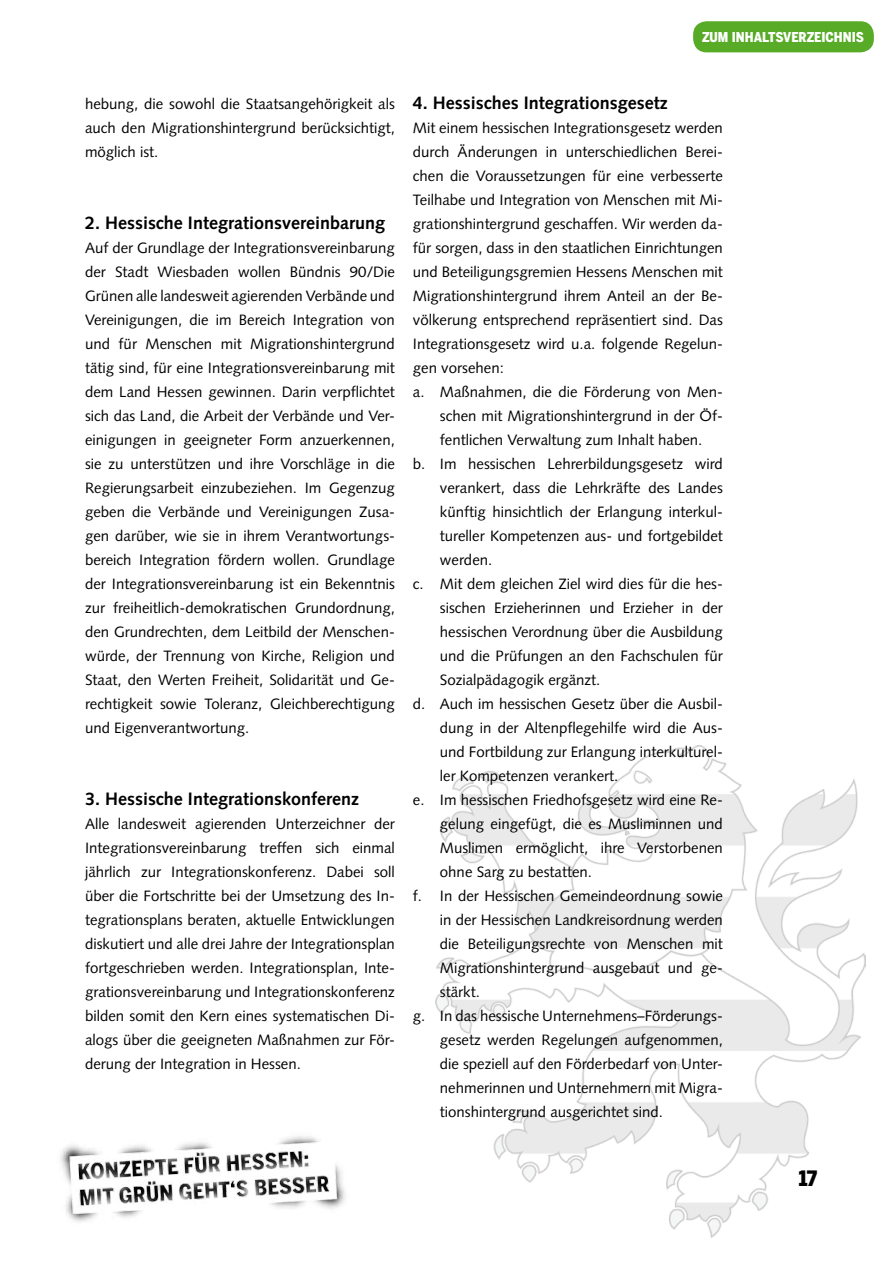
<style>
.page{position:relative;width:893px;height:1263px;background:#fff}
.page>*{position:absolute;margin:0;border:0;box-sizing:border-box;transform-origin:0 0}
.t1{font:900 21px "Benton Sans Cond";color:#000}
.t2{font:700 18px "Gruene Syntax";color:#000}
.t3{font:15px/24px "Gruene Syntax";color:#000;text-align:justify}
.t4{font:900 13.5px "Benton Sans Cond";color:#fff}
</style>
<div class="page">
<img style="left:60px;top:1136px;width:285px;height:86px">
<img style="left:436px;top:746px;width:429px;height:491px">
<div style="left:693px;top:21px;width:181px;height:31px;background:#57ab27;border-radius:14px"></div>
<p class="t4" style="left:702px;top:29px;width:164px">ZUM INHALTSVERZEICHNIS</p>
<p class="t3" style="left:85px;top:92px;width:311px">hebung, die sowohl die Staatsangehörigkeit als auch den Migrationshintergrund berücksichtigt, möglich ist.</p>
<p class="t2" style="left:85px;top:213px;width:301px">2. Hessische Integrationsvereinbarung</p>
<p class="t3" style="left:85px;top:236px;width:311px">Auf der Grundlage der Integrationsvereinbarung der Stadt Wiesbaden wollen Bündnis 90/Die Grünen alle landesweit agierenden Verbände und Vereinigungen, die im Bereich Integration von und für Menschen mit Migrationshintergrund tätig sind, für eine Integrationsvereinbarung mit dem Land Hessen gewinnen. Darin verpflichtet sich das Land, die Arbeit der Verbände und Ver&shy;einigungen in geeigneter Form anzuerkennen, sie zu unterstützen und ihre Vorschläge in die Regierungsarbeit einzubeziehen. Im Gegenzug geben die Verbände und Vereinigungen Zusa&shy;gen darüber, wie sie in ihrem Verantwortungs&shy;bereich Integration fördern wollen. Grundlage der Integrationsvereinbarung ist ein Bekenntnis zur freiheitlich-demokratischen Grundordnung, den Grundrechten, dem Leitbild der Menschen&shy;würde, der Trennung von Kirche, Religion und Staat, den Werten Freiheit, Solidarität und Ge&shy;rechtigkeit sowie Toleranz, Gleichberechtigung und Eigenverantwortung.</p>
<p class="t2" style="left:85px;top:789px;width:275px">3. Hessische Integrationskonferenz</p>
<p class="t3" style="left:85px;top:812px;width:311px">Alle landesweit agierenden Unterzeichner der Integrationsvereinbarung treffen sich einmal jährlich zur Integrationskonferenz. Dabei soll über die Fortschritte bei der Umsetzung des In&shy;tegrationsplans beraten, aktuelle Entwicklungen diskutiert und alle drei Jahre der Integrationsplan fortgeschrieben werden. Integrationsplan, Inte&shy;grationsvereinbarung und Integrationskonferenz bilden somit den Kern eines systematischen Di&shy;alogs über die geeigneten Maßnahmen zur För&shy;derung der Integration in Hessen.</p>
<p class="t2" style="left:413px;top:93px;width:256px">4. Hessisches Integrationsgesetz</p>
<p class="t3" style="left:413px;top:116px;width:311px">Mit einem hessischen Integrationsgesetz werden</p>
<p class="t3" style="left:413px;top:140px;width:311px">durch Änderungen in unterschiedlichen Berei-</p>
<p class="t3" style="left:413px;top:164px;width:311px">chen die Voraussetzungen für eine verbesserte</p>
<p class="t3" style="left:413px;top:188px;width:311px">Teilhabe und Integration von Menschen mit Mi-</p>
<p class="t3" style="left:413px;top:212px;width:311px">grationshintergrund geschaffen. Wir werden da-</p>
<p class="t3" style="left:413px;top:236px;width:311px">für sorgen, dass in den staatlichen Einrichtungen</p>
<p class="t3" style="left:413px;top:260px;width:311px">und Beteiligungsgremien Hessens Menschen mit</p>
<p class="t3" style="left:413px;top:284px;width:311px">Migrationshintergrund ihrem Anteil an der Be-</p>
<p class="t3" style="left:413px;top:308px;width:311px">völkerung entsprechend repräsentiert sind. Das</p>
<p class="t3" style="left:413px;top:332px;width:311px">Integrationsgesetz wird u.a. folgende Regelun-</p>
<p class="t3" style="left:413px;top:356px;width:92px">gen vorsehen:</p>
<p class="t3" style="left:413px;top:380px;width:311px">a. Maßnahmen, die die Förderung von Men-</p>
<p class="t3" style="left:440px;top:404px;width:284px">schen mit Migrationshintergrund in der Öf-</p>
<p class="t3" style="left:440px;top:428px;width:264px">fentlichen Verwaltung zum Inhalt haben.</p>
<p class="t3" style="left:413px;top:452px;width:311px">b. Im hessischen Lehrerbildungsgesetz wird</p>
<p class="t3" style="left:440px;top:476px;width:284px">verankert, dass die Lehrkräfte des Landes</p>
<p class="t3" style="left:440px;top:500px;width:284px">künftig hinsichtlich der Erlangung interkul-</p>
<p class="t3" style="left:440px;top:524px;width:284px">tureller Kompetenzen aus- und fortgebildet</p>
<p class="t3" style="left:440px;top:548px;width:54px">werden.</p>
<p class="t3" style="left:413px;top:572px;width:311px">c. Mit dem gleichen Ziel wird dies für die hes-</p>
<p class="t3" style="left:440px;top:596px;width:284px">sischen Erzieherinnen und Erzieher in der</p>
<p class="t3" style="left:440px;top:620px;width:284px">hessischen Verordnung über die Ausbildung</p>
<p class="t3" style="left:440px;top:644px;width:284px">und die Prüfungen an den Fachschulen für</p>
<p class="t3" style="left:440px;top:668px;width:162px">Sozialpädagogik ergänzt.</p>
<p class="t3" style="left:413px;top:692px;width:311px">d. Auch im hessischen Gesetz über die Ausbil-</p>
<p class="t3" style="left:440px;top:716px;width:284px">dung in der Altenpflegehilfe wird die Aus-</p>
<p class="t3" style="left:440px;top:740px;width:284px">und Fortbildung zur Erlangung interkulturel-</p>
<p class="t3" style="left:440px;top:764px;width:180px">ler Kompetenzen verankert.</p>
<p class="t3" style="left:413px;top:788px;width:311px">e. Im hessischen Friedhofsgesetz wird eine Re-</p>
<p class="t3" style="left:440px;top:812px;width:284px">gelung eingefügt, die es Musliminnen und</p>
<p class="t3" style="left:440px;top:836px;width:284px">Muslimen ermöglicht, ihre Verstorbenen</p>
<p class="t3" style="left:440px;top:860px;width:154px">ohne Sarg zu bestatten.</p>
<p class="t3" style="left:413px;top:884px;width:311px">f. In der Hessischen Gemeindeordnung sowie</p>
<p class="t3" style="left:440px;top:908px;width:284px">in der Hessischen Landkreisordnung werden</p>
<p class="t3" style="left:440px;top:932px;width:284px">die Beteiligungsrechte von Menschen mit</p>
<p class="t3" style="left:440px;top:956px;width:284px">Migrationshintergrund ausgebaut und ge-</p>
<p class="t3" style="left:440px;top:980px;width:41px">stärkt.</p>
<p class="t3" style="left:413px;top:1004px;width:311px">g. In das hessische Unternehmens–Förderungs-</p>
<p class="t3" style="left:440px;top:1028px;width:284px">gesetz werden Regelungen aufgenommen,</p>
<p class="t3" style="left:440px;top:1052px;width:284px">die speziell auf den Förderbedarf von Unter-</p>
<p class="t3" style="left:440px;top:1076px;width:284px">nehmerinnen und Unternehmern mit Migra-</p>
<p class="t3" style="left:440px;top:1100px;width:225px">tionshintergrund ausgerichtet sind.</p>
<h1 class="t1" style="left:799px;top:1166px;width:20px">17</h1>
</div>
